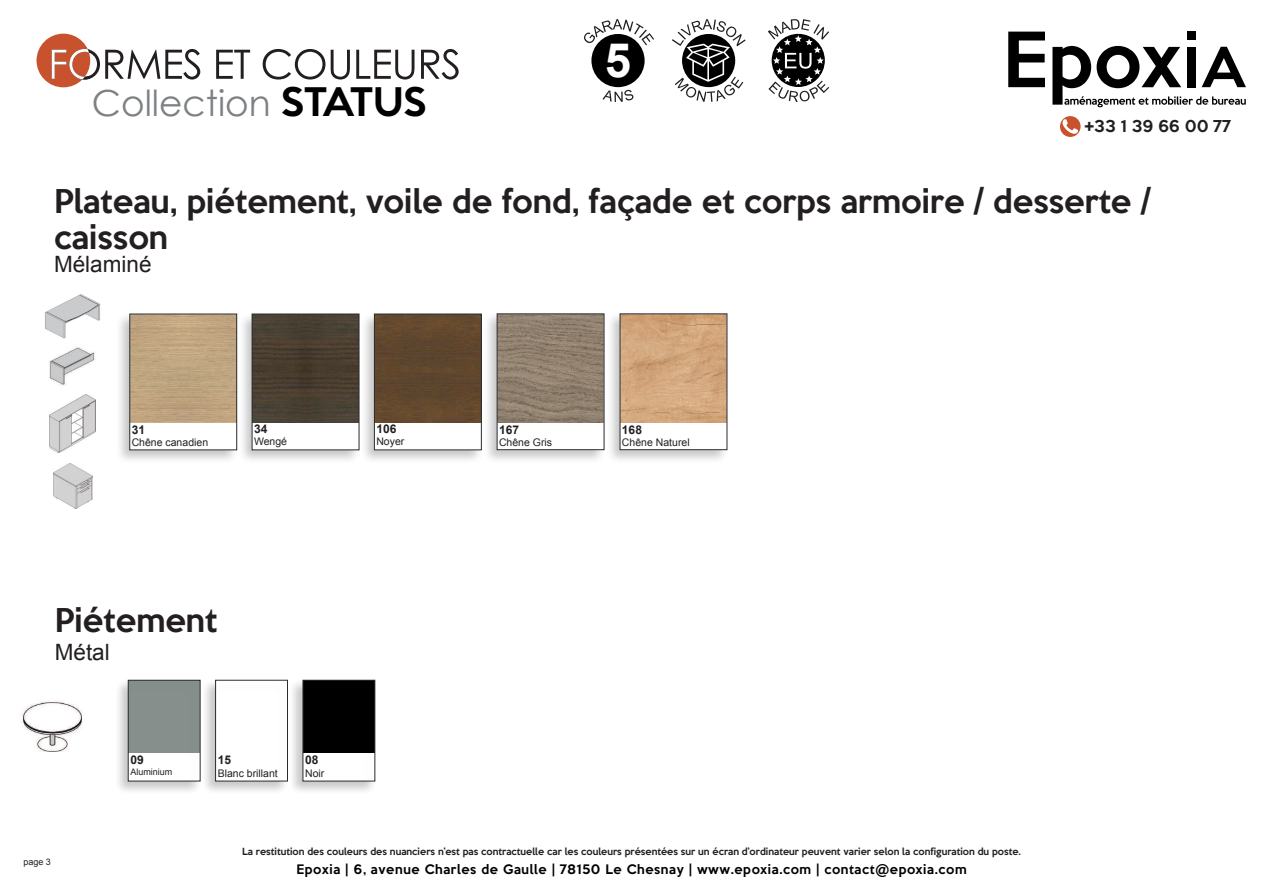
<style>
.page{position:relative;width:1263px;height:893px;background:#fff}
.page>*{position:absolute;margin:0;border:0;box-sizing:border-box;transform-origin:0 0}
.t1{font:700 47.4px "Arial";color:#fff}
.t2{font:36px "Century Gothic";color:#7e8183}
.t3{font:500 30px/36px "Keep Calm";color:#231f20}
.t4{font:22.5px "Arial";color:#231f20}
.t5{font:500 15px "Keep Calm";color:#231f20}
.t6{font:500 12px "Keep Calm";letter-spacing:.05em;color:#000}
.t7{font:700 12px "Arial";color:#231f20}
.t8{font:10.5px "Arial";color:#231f20}
.t9{font:500 9px "Keep Calm";color:#231f20}
.t10{font:9px "Arial";color:#231f20}
.s1{font-family:"Keep Calm";font-weight:500;color:#000001}
</style>
<div class="page">
<div style="left:37px;top:34px;width:53px;height:53px;background:#c8522d;border-radius:50%"></div>
<svg style="left:216px;top:50px;width:34px;height:29px"></svg>
<svg style="left:263px;top:49px;width:62px;height:31px"></svg>
<svg style="left:331px;top:50px;width:19px;height:30px"></svg>
<svg style="left:356px;top:50px;width:58px;height:30px"></svg>
<svg style="left:421px;top:49px;width:38px;height:31px"></svg>
<svg style="left:52px;top:49px;width:148px;height:31px"></svg>
<div style="left:1060px;top:116px;width:20px;height:21px;background:#c8522d;border-radius:50%"></div>
<svg style="left:1062px;top:119px;width:16px;height:15px"></svg>
<svg style="left:1008px;top:32px;width:37px;height:55px"></svg>
<div style="left:1187px;top:31px;width:9px;height:9px;background:#000"></div>
<svg style="left:1052px;top:46px;width:194px;height:61px"></svg>
<svg style="left:672px;top:19px;width:74px;height:83px"></svg>
<div style="left:591px;top:34px;width:54px;height:53px;background:#000001;border-radius:50%"></div>
<svg style="left:584px;top:19px;width:70px;height:26px"></svg>
<svg style="left:602px;top:90px;width:31px;height:12px"></svg>
<svg style="left:768px;top:19px;width:61px;height:83px"></svg>
<div style="left:115px;top:312px;width:124px;height:152px;background:#231f20;opacity:.25"></div>
<svg style="left:130px;top:314px;width:107px;height:136px;fill:#c1a682"></svg>
<div style="left:238px;top:312px;width:123px;height:152px;background:#231f20;opacity:.25"></div>
<div style="left:252px;top:314px;width:107px;height:136px;background:#fff"></div>
<div style="left:360px;top:312px;width:124px;height:152px;background:#231f20;opacity:.25"></div>
<div style="left:374px;top:314px;width:107px;height:136px;background:#fff"></div>
<img style="left:254px;top:316px;width:103px;height:107px">
<img style="left:376px;top:316px;width:103px;height:107px">
<div style="left:252px;top:314px;width:107px;height:136px;border:1px solid #292c2f"></div>
<div style="left:374px;top:314px;width:107px;height:136px;border:1px solid #292c2f"></div>
<div style="left:114px;top:678px;width:88px;height:117px;background:#231f20;opacity:.25"></div>
<div style="left:128px;top:680px;width:72px;height:101px;border:1px solid #292c2f"></div>
<div style="left:288px;top:678px;width:89px;height:117px;background:#231f20;opacity:.25"></div>
<div style="left:303px;top:680px;width:72px;height:101px;border:1px solid #292c2f"></div>
<div style="left:201px;top:678px;width:89px;height:117px;background:#231f20;opacity:.25"></div>
<div style="left:215px;top:680px;width:73px;height:101px;border:1px solid #292c2f"></div>
<img style="left:45px;top:294px;width:71px;height:46px">
<img style="left:49px;top:347px;width:46px;height:39px">
<img style="left:54px;top:463px;width:38px;height:45px">
<img style="left:20px;top:701px;width:62px;height:51px">
<img style="left:49px;top:395px;width:47px;height:58px">
<div style="left:483px;top:312px;width:123px;height:152px;background:#231f20;opacity:.25"></div>
<div style="left:497px;top:314px;width:107px;height:136px;background:#fff"></div>
<div style="left:606px;top:312px;width:123px;height:152px;background:#231f20;opacity:.25"></div>
<div style="left:620px;top:314px;width:107px;height:136px;background:#fff"></div>
<img style="left:499px;top:316px;width:103px;height:106px">
<img style="left:622px;top:316px;width:103px;height:106px">
<div style="left:497px;top:314px;width:107px;height:136px;border:1px solid #292c2f"></div>
<h2 class="t2" style="left:92px;top:78px;width:336px">Collection <span class="s1">STATUS</span></h2>
<h1 class="t1" style="left:605px;top:27px;width:28px">5</h1>
<h3 class="t5" style="left:1084px;top:113px;width:148px">+33 1 39 66 00 77</h3>
<p class="t3" style="left:54px;top:180px;width:1098px">Plateau, piétement, voile de fond, façade et corps armoire / desserte / caisson</p>
<p class="t4" style="left:54px;top:248px;width:99px">Mélaminé</p>
<p class="t7" style="left:132px;top:422px;width:15px">31</p>
<p class="t8" style="left:132px;top:435px;width:78px">Chêne canadien</p>
<p class="t7" style="left:254px;top:421px;width:15px">34</p>
<p class="t8" style="left:254px;top:434px;width:35px">Wengé</p>
<p class="t7" style="left:376px;top:421px;width:22px">106</p>
<p class="t8" style="left:376px;top:434px;width:30px">Noyer</p>
<p class="t3" style="left:55px;top:600px;width:164px">Piétement</p>
<p class="t4" style="left:55px;top:637px;width:57px">Métal</p>
<p class="t7" style="left:130px;top:751px;width:15px">09</p>
<p class="t10" style="left:130px;top:765px;width:44px">Aluminium</p>
<p class="t7" style="left:218px;top:751px;width:15px">15</p>
<p class="t8" style="left:218px;top:766px;width:62px">Blanc brillant</p>
<p class="t7" style="left:305px;top:751px;width:15px">08</p>
<p class="t8" style="left:305px;top:766px;width:21px">Noir</p>
<p class="t7" style="left:499px;top:422px;width:22px">167</p>
<p class="t8" style="left:499px;top:435px;width:55px">Chêne Gris</p>
<p class="t7" style="left:622px;top:422px;width:22px">168</p>
<p class="t8" style="left:622px;top:435px;width:69px">Chêne Naturel</p>
<p class="t10" style="left:23px;top:855px;width:29px">page 3</p>
<p class="t9" style="left:242px;top:843px;width:780px">La restitution des couleurs des nuanciers n’est pas contractuelle car les couleurs présentées sur un écran d’ordinateur peuvent varier selon la configuration du poste.</p>
<h3 class="t6" style="left:296px;top:859px;width:672px">Epoxia | 6, avenue Charles de Gaulle | 78150 Le Chesnay | www.epoxia.com | contact@epoxia.com</h3>
</div>
